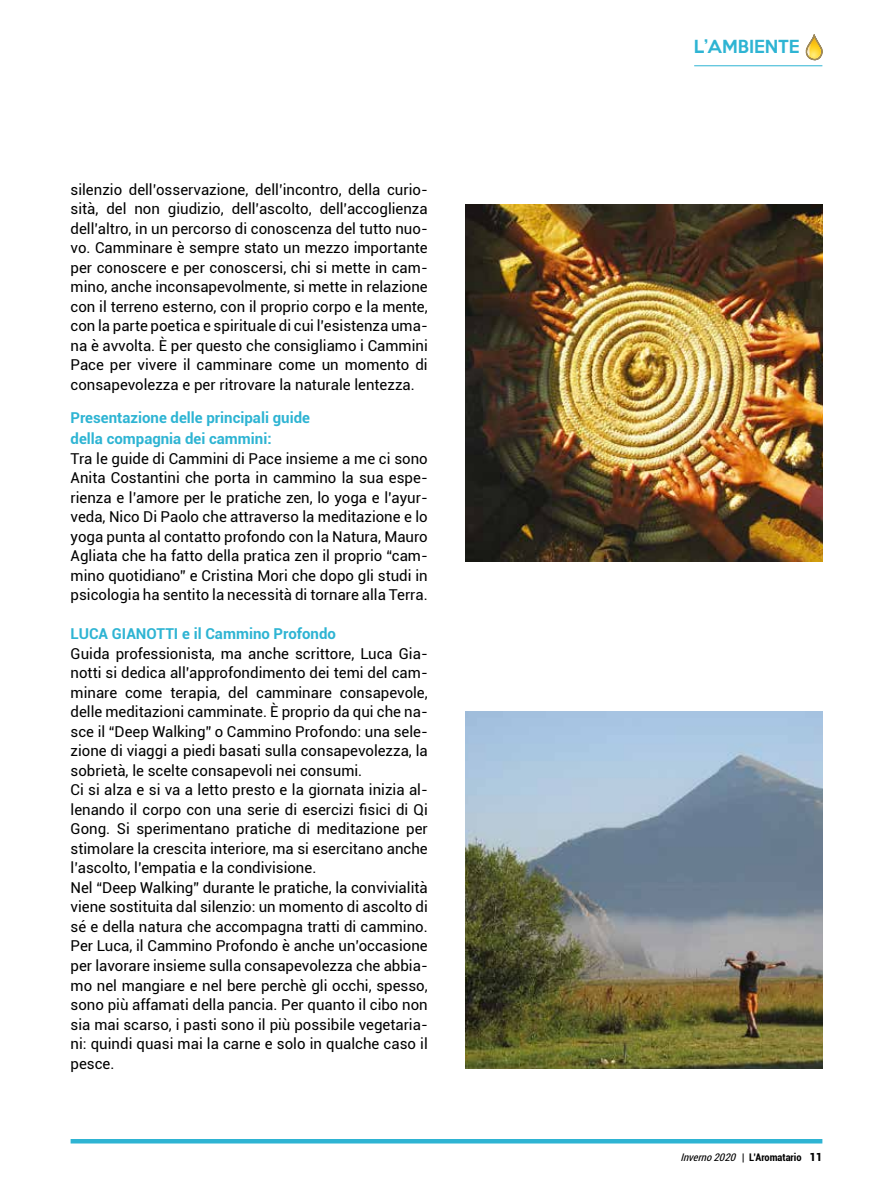
<style>
.page{position:relative;width:893px;height:1191px;background:#fff}
.page>*{position:absolute;margin:0;border:0;box-sizing:border-box;transform-origin:0 0}
.t1{font:500 16.5px "Keep Calm";color:#2eb4d3}
.t2{font:15px/19.5px "Roboto";color:#000;text-align:justify}
.t3{font:700 15px/21.6px "Roboto";color:#2eb4d3}
.t4{font:700 condensed 10.5px "Roboto";color:#000}
.s1{font-weight:400;font-style:italic}
.s2{font-weight:400}
.s3{font-weight:900;font-stretch:normal;font-size:11.1px}
</style>
<div class="page">
<hr style="left:694px;top:65px;width:128px;height:1px;background:#2eb4d3">
<svg style="left:805px;top:35px;width:18px;height:26px"></svg>
<hr style="left:71px;top:1139px;width:751px;height:4px;background:#2eb4d3">
<img style="left:465px;top:204px;width:357px;height:357px">
<img style="left:465px;top:711px;width:357px;height:357px">
<p class="t2" style="left:71px;top:179px;width:359px">silenzio dell’osservazione, dell’incontro, della curio&shy;sità, del non giudizio, dell’ascolto, dell’accoglienza dell’altro, in un percorso di conoscenza del tutto nuo&shy;vo. Camminare è sempre stato un mezzo importante per conoscere e per conoscersi, chi si mette in cam&shy;mino, anche inconsapevolmente, si mette in relazione con il terreno esterno, con il proprio corpo e la mente, con la parte poetica e spirituale di cui l’esistenza uma&shy;na è avvolta. È per questo che consigliamo i Cammini Pace per vivere il camminare come un momento di consapevolezza e per ritrovare la naturale lentezza.</p>
<p class="t3" style="left:71px;top:406px;width:241px">Presentazione delle principali guide della compagnia dei cammini:</p>
<p class="t2" style="left:71px;top:448px;width:359px">Tra le guide di Cammini di Pace insieme a me ci sono Anita Costantini che porta in cammino la sua espe&shy;rienza e l’amore per le pratiche zen, lo yoga e l’ayur&shy;veda, Nico Di Paolo che attraverso la meditazione e lo yoga punta al contatto profondo con la Natura, Mauro Agliata che ha fatto della pratica zen il proprio “cam&shy;mino quotidiano” e Cristina Mori che dopo gli studi in psicologia ha sentito la necessità di tornare alla Terra.</p>
<p class="t3" style="left:71px;top:622px;width:267px">LUCA GIANOTTI e il Cammino Profondo</p>
<p class="t2" style="left:71px;top:643px;width:359px;text-align:left">Guida professionista, ma anche scrittore, Luca Gia&shy;notti si dedica all’approfondimento dei temi del cam&shy;minare come terapia, del camminare consapevole, delle meditazioni camminate. È proprio da qui che na&shy;sce il “Deep Walking” o Cammino Profondo: una sele&shy;zione di viaggi a piedi basati sulla consapevolezza, la sobrietà, le scelte consapevoli nei consumi.<br>Ci si alza e si va a letto presto e la giornata inizia al&shy;lenando il corpo con una serie di esercizi fisici di Qi Gong. Si sperimentano pratiche di meditazione per stimolare la crescita interiore, ma si esercitano anche l’ascolto, l’empatia e la condivisione.<br>Nel “Deep Walking” durante le pratiche, la convivialità viene sostituita dal silenzio: un momento di ascolto di sé e della natura che accompagna tratti di cammino.<br>Per Luca, il Cammino Profondo è anche un’occasione per lavorare insieme sulla consapevolezza che abbia&shy;mo nel mangiare e nel bere perchè gli occhi, spesso, sono più affamati della pancia. Per quanto il cibo non sia mai scarso, i pasti sono il più possibile vegetaria&shy;ni: quindi quasi mai la carne e solo in qualche caso il pesce.</p>
<p class="t1" style="left:694px;top:32px;width:107px">L’AMBIENTE</p>
<p class="t4" style="left:680px;top:1150px;width:143px"><span class="s1">Inverno2020</span> <span class="s2">|</span> L’Aromatario <span class="s3">11</span></p>
</div>
